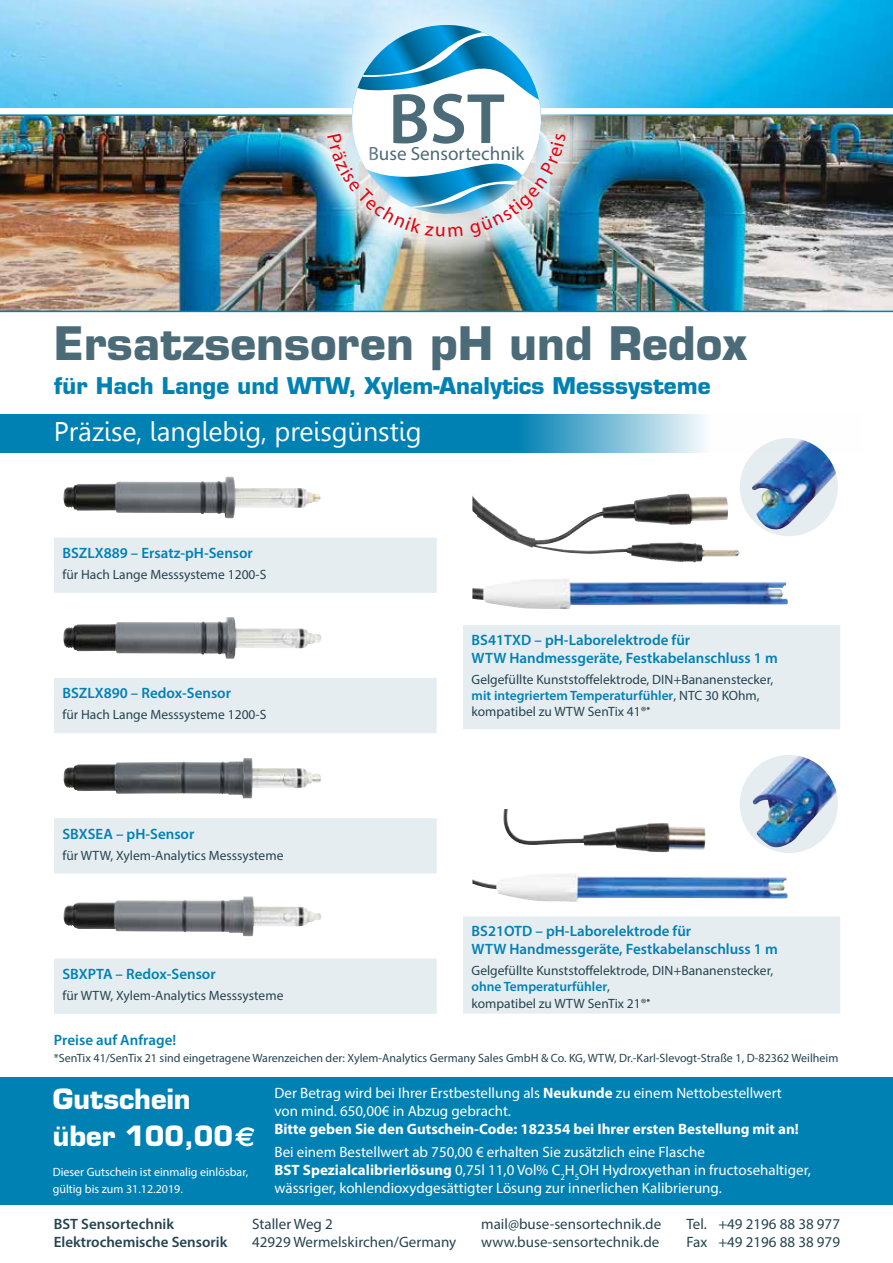
<style>
.page{position:relative;width:893px;height:1263px;background:#fff}
.page>*{position:absolute;margin:0;border:0;box-sizing:border-box;transform-origin:0 0}
.t1{font:600 71.85px "Myriad Pro";color:#4c6b78}
.t2{font:700 45px "Eurostile";color:#4c6b78}
.t3{font:700 27.3px/37.5px "Eurostile";color:#fff}
.t4{font:27px "Leelawadee";color:#fff}
.t5{font:700 22.5px "Eurostile";color:#0081b4}
.t6{font:19.2px "Myriad Pro";color:#4c6b78}
.t7{font:15px/18px "Myriad Pro";color:#fff}
.t8{font:600 15px/18px "Myriad Pro";color:#0081b4}
.t9{font:15px/18px "Myriad Pro";color:#254450}
.t10{font:700 15px "Myriad Pro";color:#fff}
.t11{font:600 15px/18px "Myriad Pro";color:#254450}
.t12{font:13.5px/16.2px "Myriad Pro";color:#254450}
.t13{font:12px "Myriad Pro";color:#254450}
.t14{font:12px/16.5px "Myriad Pro";color:#fff}
.s1{font-weight:600;color:#0081b4}
.s2{font-family:"Euro Sans"}
.s3{font-weight:700}
</style>
<div class="page">
<div style="left:0;top:1077px;width:893px;height:128px;background:#0081b4"></div>
<img style="left:0;top:0;width:893px;height:108px">
<img style="left:0;top:116px;width:893px;height:194px">
<hr style="left:0;top:114px;width:893px;height:2px;background:#0081b4">
<svg style="left:54px;top:538px;width:383px;height:476px;fill:#e6edf1"></svg>
<img style="left:64px;top:477px;width:257px;height:41px">
<img style="left:63px;top:617px;width:258px;height:42px">
<img style="left:64px;top:758px;width:248px;height:40px">
<img style="left:64px;top:896px;width:230px;height:40px">
<div style="left:740px;top:438px;width:98px;height:98px;background:#e6edf1;border-radius:50%"></div>
<img style="left:752px;top:452px;width:84px;height:77px">
<svg style="left:463px;top:625px;width:377px;height:388px;fill:#e6edf1"></svg>
<img style="left:472px;top:494px;width:211px;height:68px">
<img style="left:472px;top:809px;width:316px;height:93px">
<div style="left:740px;top:755px;width:98px;height:98px;background:#e6edf1;border-radius:50%"></div>
<img style="left:753px;top:756px;width:84px;height:91px">
<hr style="left:0;top:311px;width:893px;height:1px;background:#0081b4">
<svg style="left:0;top:414px;width:823px;height:38px;background:#3e9fc6"></svg>
<div style="left:293px;top:0;width:307px;height:273px;background:#fff;opacity:.85"></div>
<img style="left:292px;top:72px;width:319px;height:217px">
<svg style="left:327px;top:25px;width:239px;height:213px"></svg>
<h1 class="t1" style="left:388px;top:73px;width:118px">BST</h1>
<h3 class="t6" style="left:368px;top:141px;width:158px">Buse Sensortechnik</h3>
<h2 class="t2" style="left:54px;top:315px;width:695px">Ersatzsensoren pH und Redox</h2>
<h3 class="t5" style="left:54px;top:372px;width:658px">für Hach Lange und WTW, Xylem-Analytics Messsysteme</h3>
<h3 class="t4" style="left:54px;top:416px;width:369px">Präzise, langlebig, preisgünstig</h3>
<p class="t8" style="left:63px;top:544px;width:192px">BSZLX889 – Ersatz-pH-Sensor</p>
<p class="t12" style="left:63px;top:567px;width:205px">für Hach Lange Messsysteme 1200-S</p>
<p class="t8" style="left:63px;top:683px;width:170px">BSZLX890 – Redox-Sensor</p>
<p class="t12" style="left:63px;top:706px;width:205px">für Hach Lange Messsysteme 1200-S</p>
<p class="t8" style="left:63px;top:825px;width:133px">SBXSEA – pH-Sensor</p>
<p class="t12" style="left:63px;top:847px;width:222px">für WTW, Xylem-Analytics Messsysteme</p>
<p class="t8" style="left:63px;top:965px;width:155px">SBXPTA – Redox-Sensor</p>
<p class="t12" style="left:63px;top:988px;width:222px">für WTW, Xylem-Analytics Messsysteme</p>
<p class="t8" style="left:472px;top:630px;width:308px">BS41TXD – pH-Laborelektrode für<br>WTW Handmessgeräte, Festkabelanschluss 1 m</p>
<p class="t12" style="left:472px;top:671px;width:303px">Gelgefüllte Kunststoffelektrode, DIN+Bananenstecker, <span class="s1">mit integriertem Temperaturfühler</span>, NTC 30 KOhm, kompatibel zu WTW SenTix 41®<sup>*</sup></p>
<p class="t8" style="left:472px;top:922px;width:308px">BS21OTD – pH-Laborelektrode für<br>WTW Handmessgeräte, Festkabelanschluss 1 m</p>
<p class="t12" style="left:472px;top:962px;width:303px">Gelgefüllte Kunststoffelektrode, DIN+Bananenstecker, <span class="s1">ohne Temperaturfühler</span>,<br>kompatibel zu WTW SenTix 21®<sup>*</sup></p>
<p class="t8" style="left:54px;top:1031px;width:124px">Preise auf Anfrage!</p>
<p class="t13" style="left:54px;top:1050px;width:786px">*SenTix 41/SenTix 21 sind eingetragene Warenzeichen der: Xylem-Analytics Germany Sales GmbH &amp; Co. KG, WTW, Dr.-Karl-Slevogt-Straße 1, D-82362 Weilheim</p>
<h3 class="t3" style="left:53px;top:1080px;width:204px">Gutschein über 100,00<span class="s2">€</span></h3>
<p class="t7" style="left:274px;top:1084px;width:509px">Der Betrag wird bei Ihrer Erstbestellung als <span class="s3">Neukunde</span> zu einem Nettobestellwert von mind. 650,00€ in Abzug gebracht.</p>
<p class="t10" style="left:274px;top:1119px;width:526px">Bitte geben Sie den Gutschein-Code: 182354 bei Ihrer ersten Bestellung mit an!</p>
<p class="t7" style="left:274px;top:1142px;width:538px">Bei einem Bestellwert ab 750,00 € erhalten Sie zusätzlich eine Flasche<br><span class="s3">BST Spezialcalibrierlösung</span> 0,75l 11,0 Vol% C<sub>2</sub>H<sub>5</sub>OH Hydroxyethan in fructosehaltiger, wässriger, kohlendioxydgesättigter Lösung zur innerlichen Kalibrierung.</p>
<p class="t14" style="left:53px;top:1164px;width:197px">Dieser Gutschein ist einmalig einlösbar, gültig bis zum 31.12.2019.</p>
<p class="t11" style="left:54px;top:1214px;width:175px">BST Sensortechnik<br>Elektrochemische Sensorik</p>
<p class="t9" style="left:252px;top:1214px;width:206px">Staller Weg 2<br>42929 Wermelskirchen/Germany</p>
<p class="t9" style="left:686px;top:1214px;width:155px">Tel. +49 2196 88 38 977<br>Fax +49 2196 88 38 979</p>
<p class="t9" style="left:481px;top:1214px;width:181px">mail@buse-sensortechnik.de www.buse-sensortechnik.de</p>
</div>
